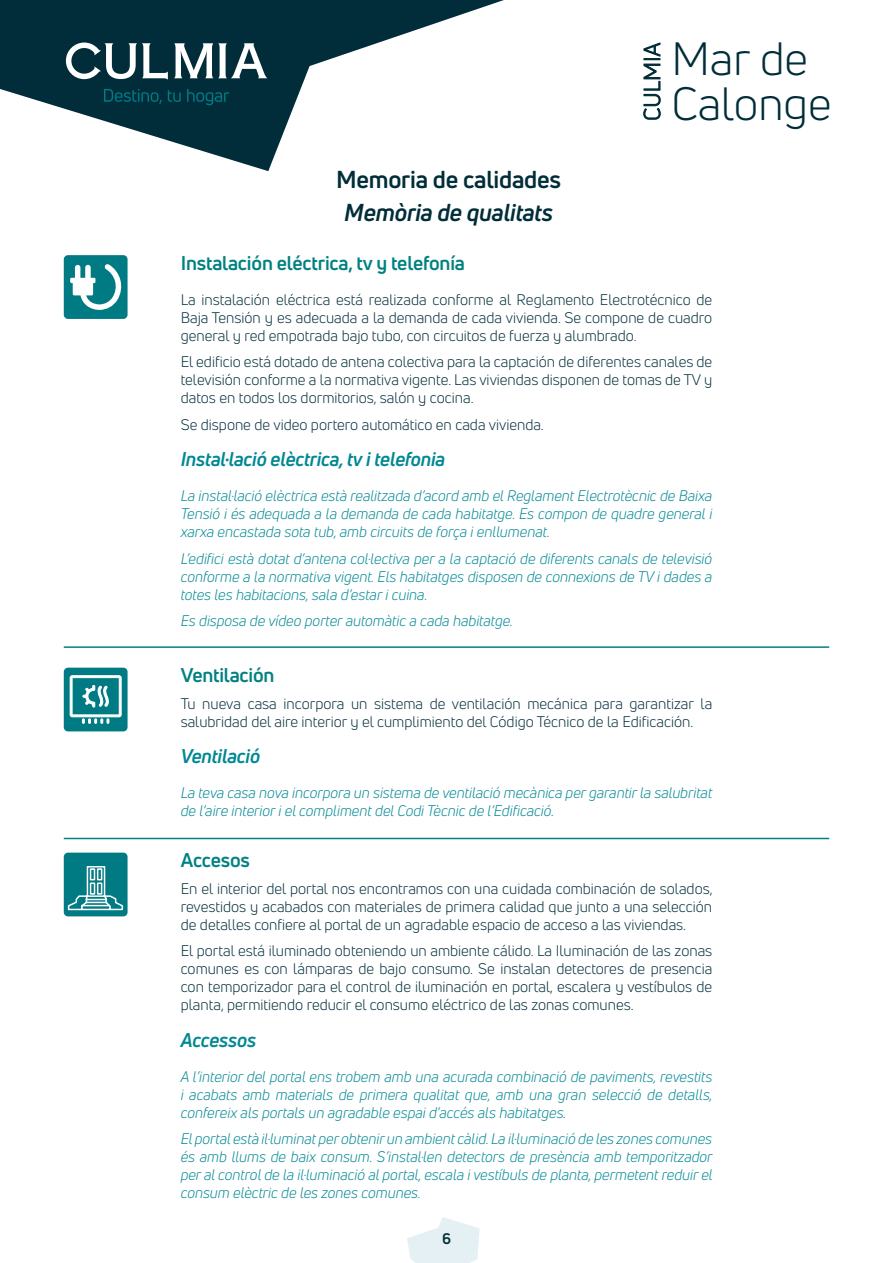
<style>
.page{position:relative;width:893px;height:1263px;background:#fff}
.page>*{position:absolute;margin:0;border:0;box-sizing:border-box;transform-origin:0 0}
.t1{font:45.75px/44.7px "Uni Neue";color:#002d39}
.t2{font:700 24px "Uni Neue";letter-spacing:-.01em;color:#002d39}
.t3{font:italic 700 24px "Uni Neue";letter-spacing:-.01em;color:#002d39}
.t4{font:italic 700 19.5px "Uni Neue";letter-spacing:-.01em;color:#008893}
.t5{font:700 19.5px "Uni Neue";letter-spacing:-.01em;color:#008182}
.t6{font:15px/18px "Uni Neue";color:#002d39;text-align:justify}
.t7{font:italic 15px/18px "Uni Neue";color:#008893;text-align:justify}
.t8{font:700 15px "Uni Neue";color:#002d39}
</style>
<div class="page">
<svg style="left:0;top:0;width:504px;height:171px"></svg>
<svg style="left:407px;top:1217px;width:73px;height:46px"></svg>
<svg style="left:174px;top:43px;width:93px;height:35px"></svg>
<svg style="left:66px;top:43px;width:102px;height:37px"></svg>
<svg style="left:104px;top:89px;width:125px;height:16px;background:#003e49"></svg>
<svg style="left:643px;top:42px;width:18px;height:78px"></svg>
<hr style="left:64px;top:646px;width:765px;height:2px;background:#008182">
<hr style="left:64px;top:838px;width:765px;height:1px;background:#008182">
<div style="left:64px;top:255px;width:64px;height:64px;background:#007b84;border-radius:4px"></div>
<svg style="left:70px;top:264px;width:52px;height:46px"></svg>
<div style="left:64px;top:668px;width:64px;height:63px;background:#007b84;border-radius:4px"></div>
<svg style="left:70px;top:675px;width:52px;height:49px"></svg>
<div style="left:64px;top:853px;width:64px;height:63px;background:#007b84;border-radius:4px"></div>
<svg style="left:67px;top:866px;width:57px;height:45px"></svg>
<h1 class="t1" style="left:671px;top:37px;width:161px">Mar de<br>Calonge</h1>
<h2 class="t2" style="left:336px;top:164px;width:226px">Memoria de calidades</h2>
<h2 class="t3" style="left:344px;top:198px;width:210px">Memòria de qualitats</h2>
<h3 class="t5" style="left:181px;top:251px;width:286px">Instalación eléctrica, tv y telefonía</h3>
<p class="t6" style="left:181px;top:290px;width:533px">La instalación eléctrica está realizada conforme al Reglamento Electrotécnico de Baja Tensión y es adecuada a la demanda de cada vivienda. Se compone de cuadro general y red empotrada bajo tubo, con circuitos de fuerza y alumbrado.</p>
<p class="t6" style="left:181px;top:353px;width:533px">El edificio está dotado de antena colectiva para la captación de diferentes canales de televisión conforme a la normativa vigente. Las viviendas disponen de tomas de TV y datos en todos los dormitorios, salón y cocina.</p>
<p class="t6" style="left:181px;top:415px;width:365px">Se dispone de video portero automático en cada vivienda.</p>
<h3 class="t4" style="left:181px;top:447px;width:266px">Instal·lació elèctrica, tv i telefonia</h3>
<p class="t7" style="left:181px;top:487px;width:533px">La instal·lació elèctrica està realitzada d’acord amb el Reglament Electrotècnic de Baixa Tensió i és adequada a la demanda de cada habitatge. Es compon de quadre general i xarxa encastada sota tub, amb circuits de força i enllumenat.</p>
<p class="t7" style="left:181px;top:549px;width:533px">L’edifici està dotat d’antena col·lectiva per a la captació de diferents canals de televisió conforme a la normativa vigent. Els habitatges disposen de connexions de TV i dades a totes les habitacions, sala d’estar i cuina.</p>
<p class="t7" style="left:181px;top:612px;width:334px">Es disposa de vídeo porter automàtic a cada habitatge.</p>
<h3 class="t5" style="left:181px;top:663px;width:95px">Ventilación</h3>
<p class="t6" style="left:181px;top:694px;width:533px">Tu nueva casa incorpora un sistema de ventilación mecánica para garantizar la salubridad del aire interior y el cumplimiento del Código Técnico de la Edificación.</p>
<h3 class="t4" style="left:181px;top:744px;width:81px">Ventilació</h3>
<p class="t7" style="left:181px;top:784px;width:533px">La teva casa nova incorpora un sistema de ventilació mecànica per garantir la salubritat de l’aire interior i el compliment del Codi Tècnic de l’Edificació.</p>
<h3 class="t5" style="left:181px;top:848px;width:71px">Accesos</h3>
<p class="t6" style="left:181px;top:879px;width:533px">En el interior del portal nos encontramos con una cuidada combinación de solados, revestidos y acabados con materiales de primera calidad que junto a una selección de detalles confiere al portal de un agradable espacio de acceso a las viviendas.</p>
<p class="t6" style="left:181px;top:942px;width:533px">El portal está iluminado obteniendo un ambiente cálido. La Iluminación de las zonas comunes es con lámparas de bajo consumo. Se instalan detectores de presencia con temporizador para el control de iluminación en portal, escalera y vestíbulos de planta, permitiendo reducir el consumo eléctrico de las zonas comunes.</p>
<h3 class="t4" style="left:181px;top:1027px;width:77px">Accessos</h3>
<p class="t7" style="left:181px;top:1067px;width:533px">A l’interior del portal ens trobem amb una acurada combinació de paviments, revestits i acabats amb materials de primera qualitat que, amb una gran selecció de detalls, confereix als portals un agradable espai d’accés als habitatges.</p>
<p class="t7" style="left:181px;top:1130px;width:533px">El portal està il·luminat per obtenir un ambient càlid. La il·luminació de les zones comunes és amb llums de baix consum. S’instal·len detectors de presència amb temporitzador per al control de la il·luminació al portal, escala i vestíbuls de planta, permetent reduir el consum elèctric de les zones comunes.</p>
<p class="t8" style="left:442px;top:1229px;width:10px">6</p>
</div>
